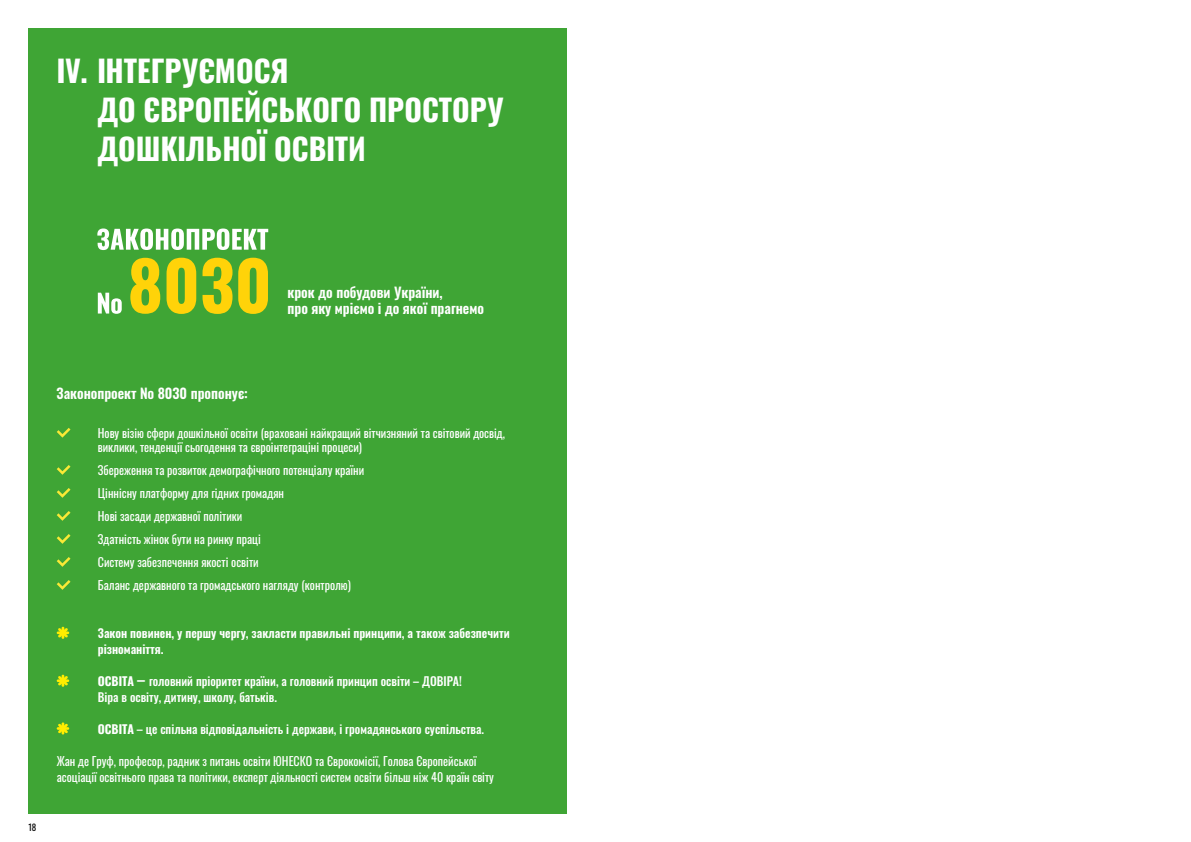
<style>
.page{position:relative;width:1191px;height:842px;background:#fff}
.page>*{position:absolute;margin:0;border:0;box-sizing:border-box;transform-origin:0 0}
.t1{font:700 30px/39px "Oswald";color:#fff}
.t2{font:600 14px/16px "Oswald";color:#fff}
.t3{font:12px/22.9px "Oswald";color:#fff}
.t4{font:500 12px/16px "Oswald";color:#fff}
.t5{font:600 12px/16px "Oswald";color:#fff}
.t6{font:9px "Oswald";color:#000}
.s1{font-weight:700}
.s2{font-size:16px}
</style>
<div class="page">
<div style="left:28px;top:28px;width:539px;height:786px;background:#3fa535"></div>
<svg style="left:57px;top:722px;width:12px;height:12px"></svg>
<svg style="left:57px;top:675px;width:12px;height:12px"></svg>
<svg style="left:57px;top:627px;width:12px;height:12px"></svg>
<svg style="left:57px;top:428px;width:13px;height:10px"></svg>
<svg style="left:57px;top:465px;width:13px;height:10px"></svg>
<svg style="left:57px;top:488px;width:13px;height:10px"></svg>
<svg style="left:57px;top:511px;width:13px;height:10px"></svg>
<svg style="left:57px;top:534px;width:13px;height:10px"></svg>
<svg style="left:57px;top:557px;width:13px;height:10px"></svg>
<svg style="left:57px;top:580px;width:13px;height:10px"></svg>
<svg style="left:97px;top:228px;width:171px;height:22px"></svg>
<svg style="left:98px;top:293px;width:24px;height:21px"></svg>
<svg style="left:130px;top:258px;width:30px;height:56px"></svg>
<svg style="left:166px;top:258px;width:30px;height:56px"></svg>
<svg style="left:202px;top:258px;width:30px;height:56px"></svg>
<svg style="left:238px;top:258px;width:30px;height:56px"></svg>
<h1 class="t1" style="left:97px;top:49px;width:408px;text-indent:-41px">ІV. ІНТЕГРУЄМОСЯ<br>ДО ЄВРОПЕЙСЬКОГО ПРОСТОРУ<br>ДОШКІЛЬНОЇ ОСВІТИ</h1>
<p class="t2" style="left:287px;top:283px;width:198px">крок до побудови України,<br>про яку мріємо і до якої прагнемо</p>
<p class="t6" style="left:28px;top:820px;width:10px">18</p>
<p class="t2" style="left:56px;top:384px;width:193px">Законопроект № 8030 пропонує:</p>
<p class="t3" style="left:98px;top:424px;width:409px;line-height:14.4px">Нову візію сфери дошкільної освіти (враховані найкращий вітчизняний та світовий досвід, виклики, тенденції сьогодення та євроінтеграціні процеси)</p>
<p class="t3" style="left:98px;top:457px;width:268px">Збереження та розвиток демографічного потенціалу країни Ціннісну платформу для гідних громадян<br>Нові засади державної політики<br>Здатність жінок бути на ринку праці<br>Систему забезпечення якості освіти<br>Баланс державного та громадського нагляду (контролю)</p>
<p class="t5" style="left:98px;top:623px;width:413px">Закон повинен, у першу чергу, закласти правильні принципи, а також забезпечити різноманіття.</p>
<p class="t4" style="left:98px;top:671px;width:365px"><span class="s1">ОСВІТА</span> <span class="s2">–</span> головний пріоритет країни, а головний принцип освіти – ДОВІРА!<br>Віра в освіту, дитину, школу, батьків.</p>
<p class="t4" style="left:98px;top:719px;width:388px"><span class="s1">ОСВІТА</span> – це спільна відповідальність і держави, і громадянського суспільства.</p>
<p class="t3" style="left:57px;top:751px;width:439px;line-height:16px">Жан де Груф, професор, радник з питань освіти ЮНЕСКО та Єврокомісії, Голова Європейської асоціації освітнього права та політики, експерт діяльності систем освіти більш ніж 40 країн світу</p>
</div>
